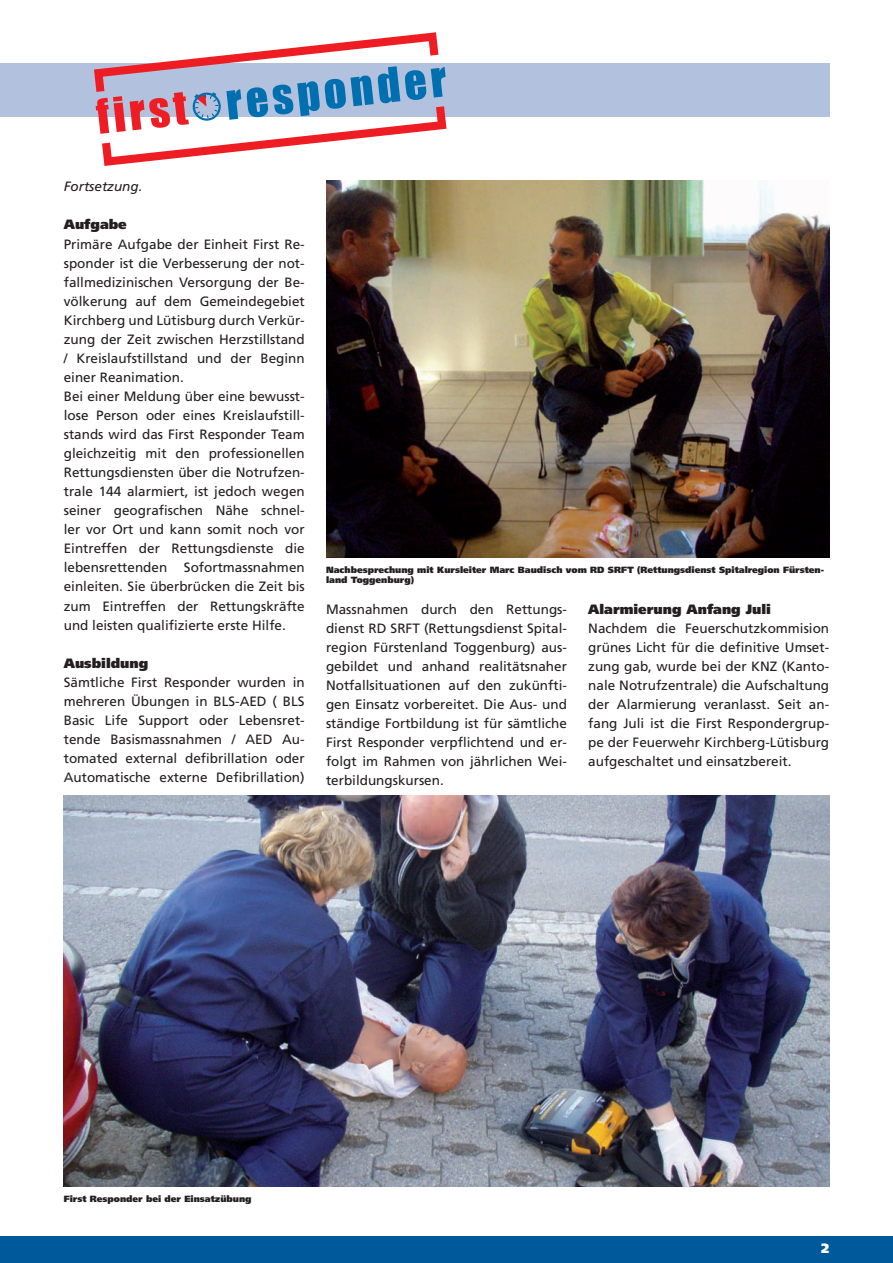
<style>
.page{position:relative;width:893px;height:1263px;background:#fff}
.page>*{position:absolute;margin:0;border:0;box-sizing:border-box;transform-origin:0 0}
.t1{font:13.5px/19px "Frutiger";color:#231f20;text-align:justify}
.t2{font:900 13.5px "Frutiger";color:#231f20}
.t3{font:italic 13.5px "Frutiger";color:#231f20}
.t4{font:900 13.5px "Frutiger";color:#fff}
.t5{font:900 9px/10.8px "Frutiger";color:#231f20}
</style>
<div class="page">
<div style="left:0;top:1236px;width:893px;height:27px;background:#00599a"></div>
<div style="left:0;top:64px;width:829px;height:53px;background:#b2c2de"></div>
<svg style="left:94px;top:32px;width:352px;height:134px"></svg>
<img style="left:64px;top:795px;width:765px;height:391px">
<img style="left:326px;top:180px;width:503px;height:377px">
<p class="t3" style="left:64px;top:179px;width:80px">Fortsetzung.</p>
<p class="t2" style="left:64px;top:216px;width:65px">Aufgabe</p>
<p class="t1" style="left:64px;top:234px;width:242px;text-align:left">Primäre Aufgabe der Einheit First Re&shy;sponder ist die Verbesserung der not&shy;fallmedizinischen Versorgung der Be&shy;völkerung auf dem Gemeindegebiet Kirchberg und Lütisburg durch Verkür&shy;zung der Zeit zwischen Herzstillstand / Kreislaufstillstand und der Beginn einer Reanimation.<br>Bei einer Meldung über eine bewusst&shy;lose Person oder eines Kreislaufstill&shy;stands wird das First Responder Team gleichzeitig mit den professionellen Rettungsdiensten über die Notrufzen&shy;trale 144 alarmiert, ist jedoch wegen seiner geografischen Nähe schnel&shy;ler vor Ort und kann somit noch vor Eintreffen der Rettungsdienste die lebensrettenden Sofortmassnahmen einleiten. Sie überbrücken die Zeit bis zum Eintreffen der Rettungskräfte und leisten qualifizierte erste Hilfe.</p>
<p class="t2" style="left:64px;top:655px;width:86px">Ausbildung</p>
<p class="t1" style="left:64px;top:672px;width:242px">Sämtliche First Responder wurden in mehreren Übungen in BLS-AED ( BLS Basic Life Support oder Lebensret&shy;tende Basismassnahmen / AED Au&shy;tomated external defibrillation oder Automatische externe Defibrillation)</p>
<p class="t5" style="left:326px;top:564px;width:500px">Nachbesprechung mit Kursleiter Marc Baudisch vom RD SRFT (Rettungsdienst Spitalregion Fürsten&shy;land Toggenburg)</p>
<p class="t1" style="left:326px;top:599px;width:242px">Massnahmen durch den Rettungs&shy;dienst RD SRFT (Rettungsdienst Spital&shy;region Fürstenland Toggenburg) aus&shy;gebildet und anhand realitätsnaher Notfallsituationen auf den zukünfti&shy;gen Einsatz vorbereitet. Die Aus- und ständige Fortbildung ist für sämtliche First Responder verpflichtend und er&shy;folgt im Rahmen von jährlichen Wei&shy;terbildungskursen.</p>
<p class="t2" style="left:588px;top:601px;width:184px">Alarmierung Anfang Juli</p>
<p class="t1" style="left:588px;top:618px;width:242px">Nachdem die Feuerschutzkommision grünes Licht für die definitive Umset&shy;zung gab, wurde bei der KNZ (Kanto&shy;nale Notrufzentrale) die Aufschaltung der Alarmierung veranlasst. Seit an&shy;fang Juli ist die First Respondergrup&shy;pe der Feuerwehr Kirchberg-Lütisburg aufgeschaltet und einsatzbereit.</p>
<p class="t5" style="left:64px;top:1194px;width:189px">First Responder bei der Einsatzübung</p>
<p class="t4" style="left:821px;top:1240px;width:9px">2</p>
</div>
